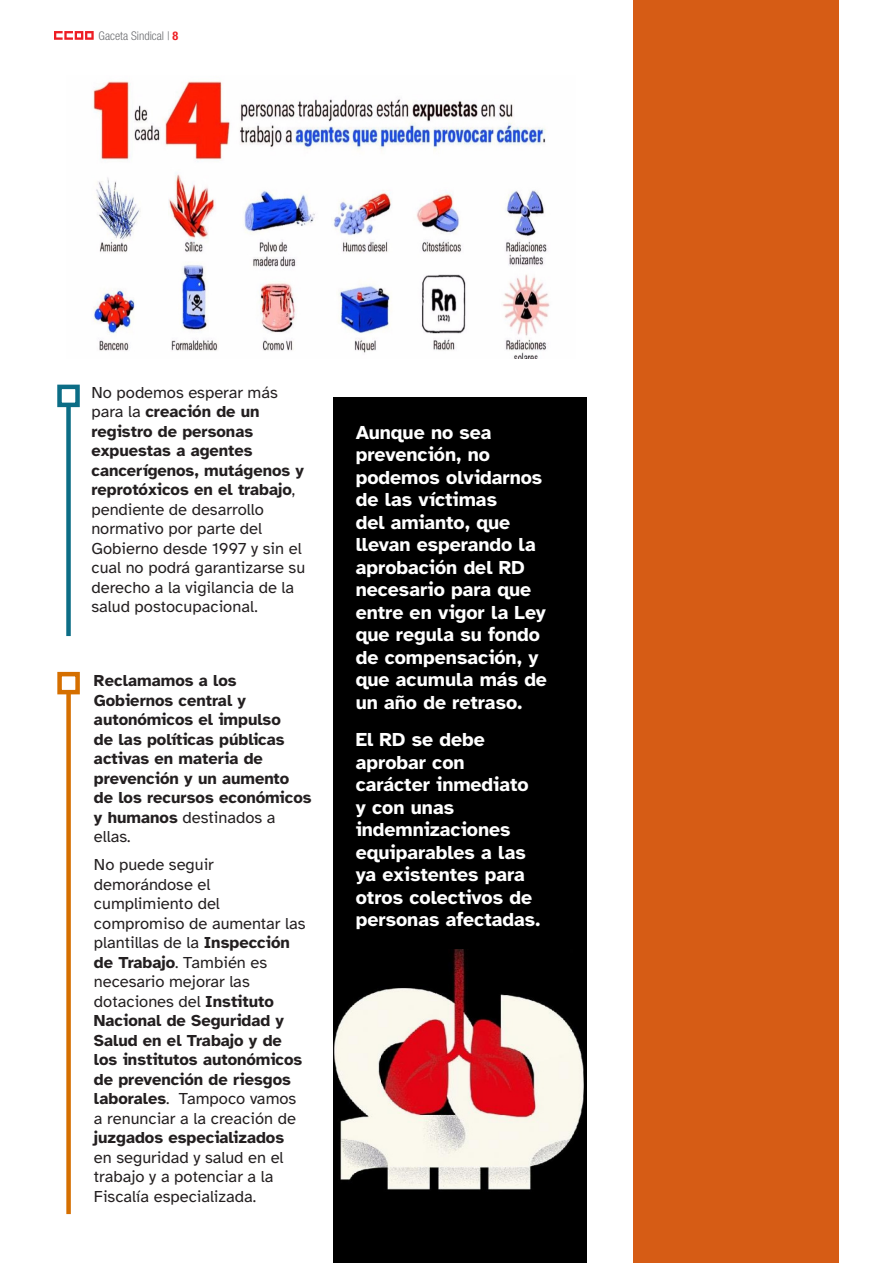
<style>
.page{position:relative;width:893px;height:1263px;background:#fff}
.page>*{position:absolute;margin:0;border:0;box-sizing:border-box;transform-origin:0 0}
.t1{font:700 19.5px/22.5px "Atkinson Hyperlegible";color:#fff}
.t2{font:16.5px/19.5px "Atkinson Hyperlegible";color:#231f20}
.t3{font:700 16.5px/19.5px "Atkinson Hyperlegible";color:#231f20}
.t4{font:300 condensed 12px "Helvetica Neue LT Std";color:#6c6d70}
.s1{font-weight:700;color:#ee1d23}
.s2{font-weight:700}
.s3{font-weight:400}
</style>
<div class="page">
<svg style="left:54px;top:31px;width:40px;height:9px"></svg>
<div style="left:634px;top:0;width:205px;height:1263px;background:#d65c15"></div>
<div style="left:66px;top:405px;width:5px;height:231px;background:#0c6d86"></div>
<div style="left:57px;top:385px;width:23px;height:22px;border:4px solid #0c6d86"></div>
<div style="left:66px;top:692px;width:5px;height:522px;background:#d56f00"></div>
<div style="left:57px;top:672px;width:23px;height:22px;border:4px solid #d56f00"></div>
<div style="left:334px;top:398px;width:253px;height:865px;background:#000"></div>
<img style="left:334px;top:950px;width:250px;height:240px">
<img style="left:93px;top:81px;width:457px;height:278px">
<p class="t4" style="left:99px;top:28px;width:81px">Gaceta Sindical | <span class="s1">8</span></p>
<p class="t2" style="left:91px;top:383px;width:215px">No podemos esperar más para la <span class="s2">creación de un registro de personas expuestas a agentes cancerígenos, mutágenos y reprotóxicos en el trabajo</span>, pendiente de desarrollo normativo por parte del<br>Gobierno desde 1997 y sin el cual no podrá garantizarse su derecho a la vigilancia de la salud postocupacional.</p>
<p class="t3" style="left:94px;top:671px;width:219px">Reclamamos a los<br>Gobiernos central y autonómicos el impulso<br>de las políticas públicas activas en materia de prevención y un aumento de los recursos económicos y humanos <span class="s3">destinados a ellas.</span></p>
<p class="t2" style="left:94px;top:855px;width:213px">No puede seguir demorándose el cumplimiento del compromiso de aumentar las plantillas de la <span class="s2">Inspección de Trabajo</span>. También es necesario mejorar las dotaciones del <span class="s2">Instituto<br>Nacional de Seguridad y<br>Salud en el Trabajo y de los institutos autonómicos de prevención de riesgos laborales</span>. Tampoco vamos a renunciar a la creación de <span class="s2">juzgados especializados </span>en seguridad y salud en el trabajo y a potenciar a la<br>Fiscalía especializada.</p>
<p class="t1" style="left:356px;top:421px;width:193px">Aunque no sea prevención, no podemos olvidarnos de las víctimas<br>del amianto, que llevan esperando la aprobación del RD necesario para que entre en vigor la Ley que regula su fondo de compensación, y que acumula más de un año de retraso.</p>
<p class="t1" style="left:356px;top:729px;width:186px">El RD se debe aprobar con carácter inmediato y con unas indemnizaciones equiparables a las ya existentes para otros colectivos de personas afectadas.</p>
</div>
